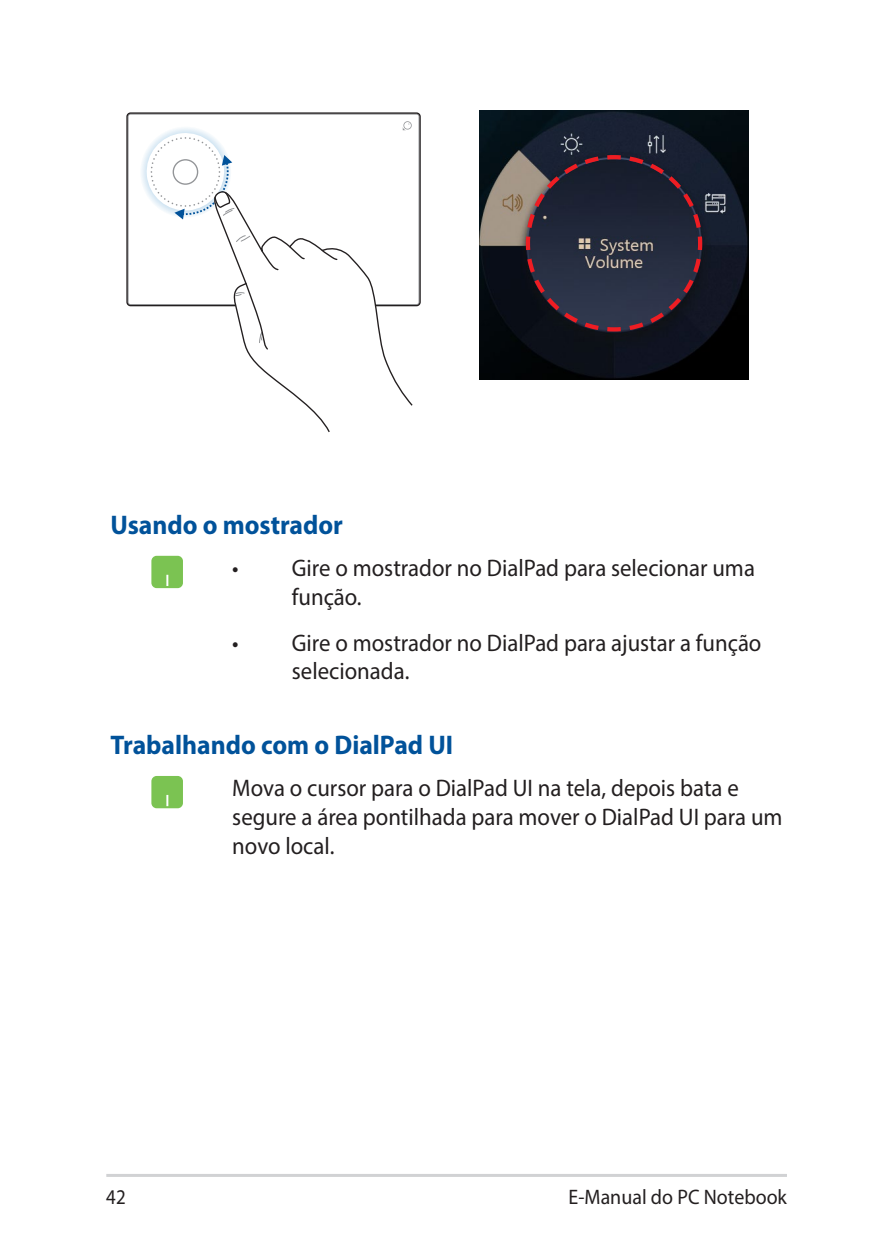
<style>
.page{position:relative;width:893px;height:1259px;background:#fff}
.page>*{position:absolute;margin:0;border:0;box-sizing:border-box;transform-origin:0 0}
.t1{font:700 27px "Myriad Pro";color:#01529a;scale:.95 1}
.t2{font:24px/28.8px "Myriad Pro";color:#231f20;scale:.95 1}
.t3{font:21px "Myriad Pro";color:#231f20;scale:.95 1}
.t4{font:21px "Myriad Pro";color:#231f20;scale:.9 1}
</style>
<div class="page">
<hr style="left:106px;top:1174px;width:681px;height:3px;background:#d1d2d4">
<div style="left:128px;top:114px;width:291px;height:191px;border:1px solid #939598;border-radius:2px"></div>
<div style="left:126px;top:112px;width:295px;height:194px;border:1px solid #231f20;border-radius:4px"></div>
<svg style="left:403px;top:121px;width:9px;height:9px"></svg>
<svg style="left:211px;top:202px;width:203px;height:231px"></svg>
<svg style="left:236px;top:234px;width:15px;height:8px"></svg>
<svg style="left:261px;top:250px;width:18px;height:21px"></svg>
<svg style="left:288px;top:245px;width:17px;height:16px"></svg>
<svg style="left:320px;top:248px;width:18px;height:13px"></svg>
<svg style="left:141px;top:128px;width:94px;height:91px"></svg>
<svg style="left:234px;top:282px;width:35px;height:69px"></svg>
<img style="left:479px;top:111px;width:269px;height:268px">
<svg style="left:524px;top:153px;width:180px;height:181px;background:#2f2b3a"></svg>
<div style="left:151px;top:556px;width:32px;height:32px;background:#7bc352;border-radius:5px"></div>
<svg style="left:166px;top:575px;width:2px;height:11px"></svg>
<div style="left:151px;top:776px;width:32px;height:32px;background:#7bc352;border-radius:5px"></div>
<svg style="left:166px;top:795px;width:2px;height:11px"></svg>
<p class="t1" style="left:111px;top:507px;width:246px">Usando o mostrador</p>
<p class="t2" style="left:292px;top:553px;width:489px;text-indent:-60px">• Gire o mostrador no DialPad para selecionar uma função.</p>
<p class="t2" style="left:292px;top:628px;width:496px;text-indent:-60px">• Gire o mostrador no DialPad para ajustar a função selecionada.</p>
<p class="t1" style="left:111px;top:727px;width:362px">Trabalhando com o DialPad UI</p>
<p class="t2" style="left:232px;top:773px;width:581px">Mova o cursor para o DialPad UI na tela, depois bata e segure a área pontilhada para mover o DialPad UI para um novo local.</p>
<p class="t4" style="left:106px;top:1184px;width:23px">42</p>
<p class="t3" style="left:569px;top:1184px;width:231px">E-Manual do PC Notebook</p>
</div>
